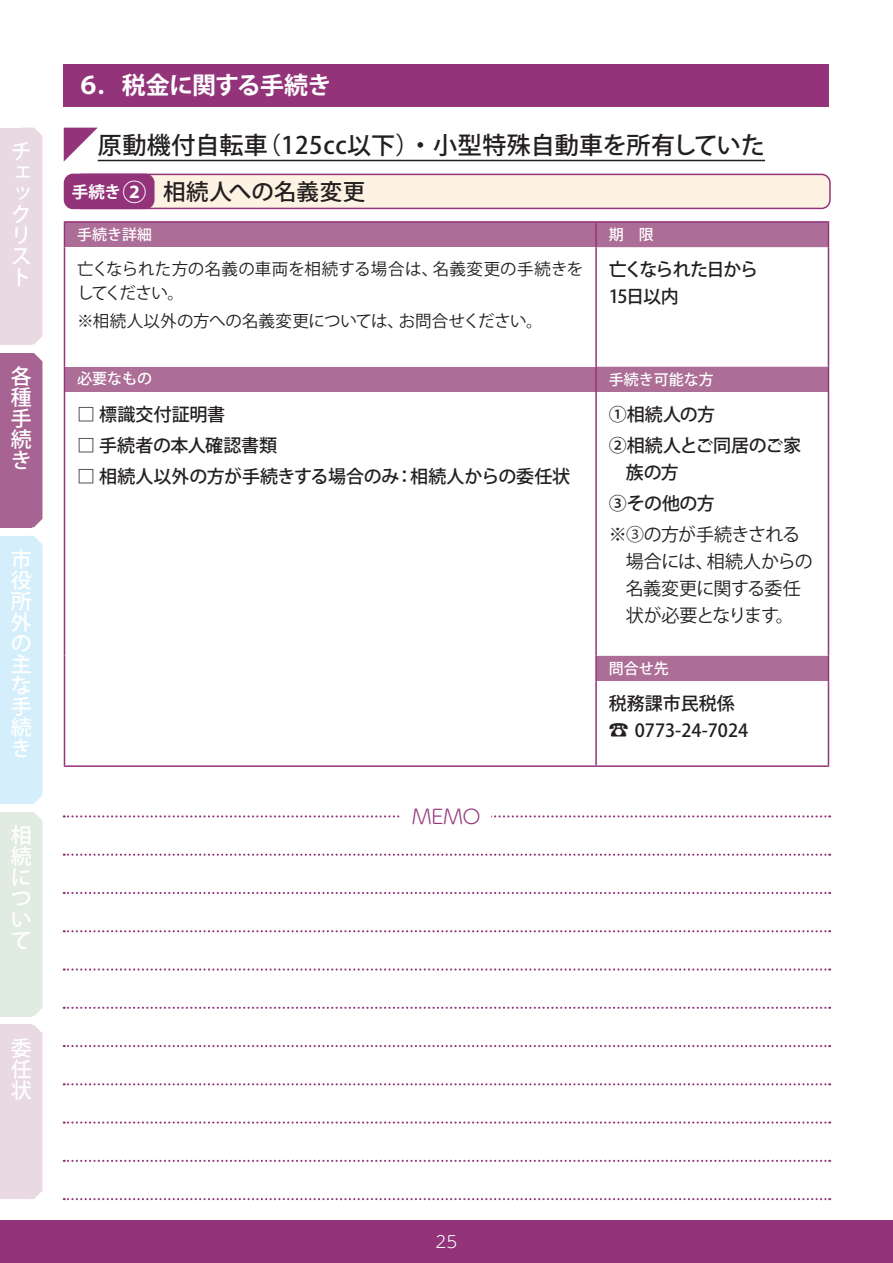
<style>
.page{position:relative;width:893px;height:1263px;background:#fff}
.page>*{position:absolute;margin:0;border:0;box-sizing:border-box;transform-origin:0 0}
.t1{font:24px "Koz Go Pro Medium 90 msp RKSJ H";letter-spacing:.025em;color:#231f20}
.t2{font:24px "Koz Go Pro Bold 90 msp RKSJ H";letter-spacing:-.03em;color:#fff}
.t3{font:22.5px "Koz Go Pro Medium 90 msp RKSJ H";letter-spacing:.02em;color:#231f20}
.t4{font:21px/21px "Koz Go Pro Medium 90 msp RKSJ V";color:#fff;text-align:justify}
.t5{font:19.5px "UD Shin M Go Pr 6 N Light 90 msp RKSJ H";color:#93347a}
.t6{font:18px/31.2px "Koz Go Pro Medium 90 msp RKSJ H";letter-spacing:-.01em;color:#231f20}
.t7{font:18px/27px "Koz Go Pro Regular 90 msp RKSJ H";letter-spacing:-.035em;color:#231f20}
.t8{font:18px/27px "Koz Go Pro Medium 90 msp RKSJ H";letter-spacing:-.075em;color:#231f20}
.t9{font:16.5px/24px "Koz Go Pro Regular 90 msp RKSJ H";color:#231f20}
.t10{font:16.5px "UD Shin M Go Pr 6 N Light 90 msp RKSJ H";color:#fff}
.t11{font:15px "Koz Go Pro Medium 90 msp RKSJ H";color:#fff}
.s1{font-family:"Koz Go Pro Bold 90 msp RKSJ H";font-size:16.5px;color:#fff}
.s2{font-family:"Koz Go Pro Bold 90 msp RKSJ H";font-size:24px;color:#fff}
.s3{font-size:19.8px}
</style>
<div class="page">
<div style="left:0;top:1220px;width:893px;height:43px;background:#93347a"></div>
<div style="left:65px;top:223px;width:763px;height:458px;background:#ac6d97"></div>
<div style="left:64px;top:247px;width:532px;height:119px;background:#fff"></div>
<svg style="left:597px;top:247px;width:231px;height:409px"></svg>
<div style="left:64px;top:392px;width:532px;height:374px;background:#fff"></div>
<hr style="left:64px;top:221px;width:532px;height:2px;background:#93347a">
<svg style="left:64px;top:223px;width:1px;height:24px"></svg>
<hr style="left:596px;top:221px;width:233px;height:2px;background:#93347a">
<hr style="left:595px;top:223px;width:2px;height:24px;background:#93347a">
<svg style="left:828px;top:223px;width:1px;height:24px"></svg>
<hr style="left:64px;top:247px;width:1px;height:119px;background:#93347a">
<hr style="left:595px;top:247px;width:2px;height:119px;background:#93347a">
<hr style="left:828px;top:247px;width:1px;height:119px;background:#93347a">
<svg style="left:64px;top:366px;width:1px;height:26px"></svg>
<hr style="left:595px;top:366px;width:2px;height:26px;background:#93347a">
<svg style="left:828px;top:366px;width:1px;height:26px"></svg>
<hr style="left:64px;top:392px;width:1px;height:264px;background:#93347a">
<svg style="left:64px;top:656px;width:1px;height:25px"></svg>
<hr style="left:64px;top:681px;width:1px;height:84px;background:#93347a">
<hr style="left:64px;top:765px;width:532px;height:2px;background:#93347a">
<hr style="left:595px;top:392px;width:2px;height:264px;background:#93347a">
<hr style="left:828px;top:392px;width:1px;height:264px;background:#93347a">
<hr style="left:595px;top:656px;width:2px;height:25px;background:#93347a">
<svg style="left:828px;top:656px;width:1px;height:25px"></svg>
<hr style="left:595px;top:681px;width:2px;height:84px;background:#93347a">
<hr style="left:828px;top:681px;width:1px;height:84px;background:#93347a">
<hr style="left:596px;top:765px;width:233px;height:2px;background:#93347a">
<div style="left:73px;top:174px;width:757px;height:34px;background:#fef2e3;border-radius:9px"></div>
<div style="left:72px;top:174px;width:759px;height:35px;border:2px solid #93347a;border-radius:9px"></div>
<div style="left:64px;top:174px;width:90px;height:34px;background:#93347a;border-radius:9px"></div>
<div style="left:64px;top:174px;width:91px;height:35px;border:2px solid #93347a;border-radius:9px"></div>
<hr style="left:98px;top:160px;width:667px;height:1px;background:#231f20">
<svg style="left:64px;top:128px;width:34px;height:34px"></svg>
<div style="left:64px;top:64px;width:765px;height:42px;background:#93347a"></div>
<svg style="left:64px;top:815px;width:766px;height:3px"></svg>
<svg style="left:64px;top:854px;width:766px;height:2px"></svg>
<svg style="left:64px;top:892px;width:766px;height:2px"></svg>
<svg style="left:64px;top:930px;width:766px;height:2px"></svg>
<svg style="left:64px;top:968px;width:766px;height:3px"></svg>
<svg style="left:64px;top:1007px;width:766px;height:2px"></svg>
<div style="left:402px;top:804px;width:89px;height:25px;background:#fff"></div>
<svg style="left:64px;top:1045px;width:766px;height:2px"></svg>
<svg style="left:64px;top:1083px;width:766px;height:2px"></svg>
<svg style="left:64px;top:1122px;width:766px;height:2px"></svg>
<svg style="left:64px;top:1160px;width:766px;height:2px"></svg>
<svg style="left:64px;top:1198px;width:766px;height:2px"></svg>
<div style="left:32px;top:128px;width:10px;height:216px;background:#e8d9e3"></div>
<div style="left:0;top:128px;width:32px;height:216px;background:#e8d9e3"></div>
<div style="left:32px;top:353px;width:10px;height:174px;background:#a76392"></div>
<div style="left:0;top:353px;width:32px;height:174px;background:#a76392"></div>
<div style="left:32px;top:536px;width:10px;height:268px;background:#d4effb"></div>
<div style="left:0;top:536px;width:32px;height:268px;background:#d4effb"></div>
<div style="left:32px;top:1025px;width:10px;height:174px;background:#e8d9e3"></div>
<div style="left:0;top:1025px;width:32px;height:174px;background:#e8d9e3"></div>
<div style="left:32px;top:812px;width:10px;height:204px;background:#e0ebe1"></div>
<div style="left:0;top:812px;width:32px;height:204px;background:#e0ebe1"></div>
<p class="t4" style="left:11px;top:143px;width:21px;text-align:left">チェックリスト</p>
<p class="t4" style="left:11px;top:369px;width:22px">各種手続き</p>
<p class="t4" style="left:11px;top:552px;width:22px">市役所外の主な手続き</p>
<p class="t4" style="left:11px;top:828px;width:22px">相続について</p>
<p class="t4" style="left:11px;top:1040px;width:22px">委任状</p>
<h1 class="t2" style="left:76px;top:76px;width:256px">６．税金に関する手続き</h1>
<h1 class="t1" style="left:98px;top:136px;width:669px">原動機付自転車（125cc以下）・小型特殊自動車を所有していた</h1>
<p class="t3" style="left:72px;top:183px;width:295px"><span class="s1">手続き</span><span class="s2">②</span> 相続人への名義変更</p>
<p class="t11" style="left:77px;top:229px;width:77px">手続き詳細</p>
<p class="t11" style="left:609px;top:229px;width:46px">期　限</p>
<p class="t9" style="left:77px;top:259px;width:507px">亡くなられた方の名義の車両を相続する場合は、名義変更の手続きをしてください。</p>
<p class="t9" style="left:77px;top:311px;width:467px">※相続人以外の方への名義変更については、お問合せください。</p>
<p class="t8" style="left:609px;top:258px;width:151px">亡くなられた日から<br>15日以内</p>
<p class="t11" style="left:77px;top:373px;width:77px">必要なもの</p>
<p class="t11" style="left:609px;top:374px;width:106px">手続き可能な方</p>
<p class="t6" style="left:77px;top:401px;width:149px">□ 標識交付証明書</p>
<p class="t6" style="left:77px;top:432px;width:201px">□ 手続者の本人確認書類</p>
<p class="t6" style="left:77px;top:463px;width:494px">□ 相続人以外の方が手続きする場合のみ：相続人からの委任状</p>
<p class="t6" style="left:609px;top:401px;width:194px">①相続人の方<br>②相続人とご同居のご家</p>
<p class="t6" style="left:609px;top:459px;width:108px;text-indent:17px">族の方<br>③その他の方</p>
<p class="t7" style="left:626px;top:524px;width:188px;text-indent:-17px">※③の方が手続きされる場合には、相続人からの名義変更に関する委任状が必要となります。</p>
<p class="t11" style="left:609px;top:663px;width:61px">問合せ先</p>
<p class="t6" style="left:609px;top:692px;width:141px;line-height:27px">税務課市民税係<span class="s3">☎</span> 0773-24-7024</p>
<p class="t5" style="left:412px;top:809px;width:70px">MEMO</p>
<p class="t10" style="left:436px;top:1235px;width:23px">25</p>
</div>
